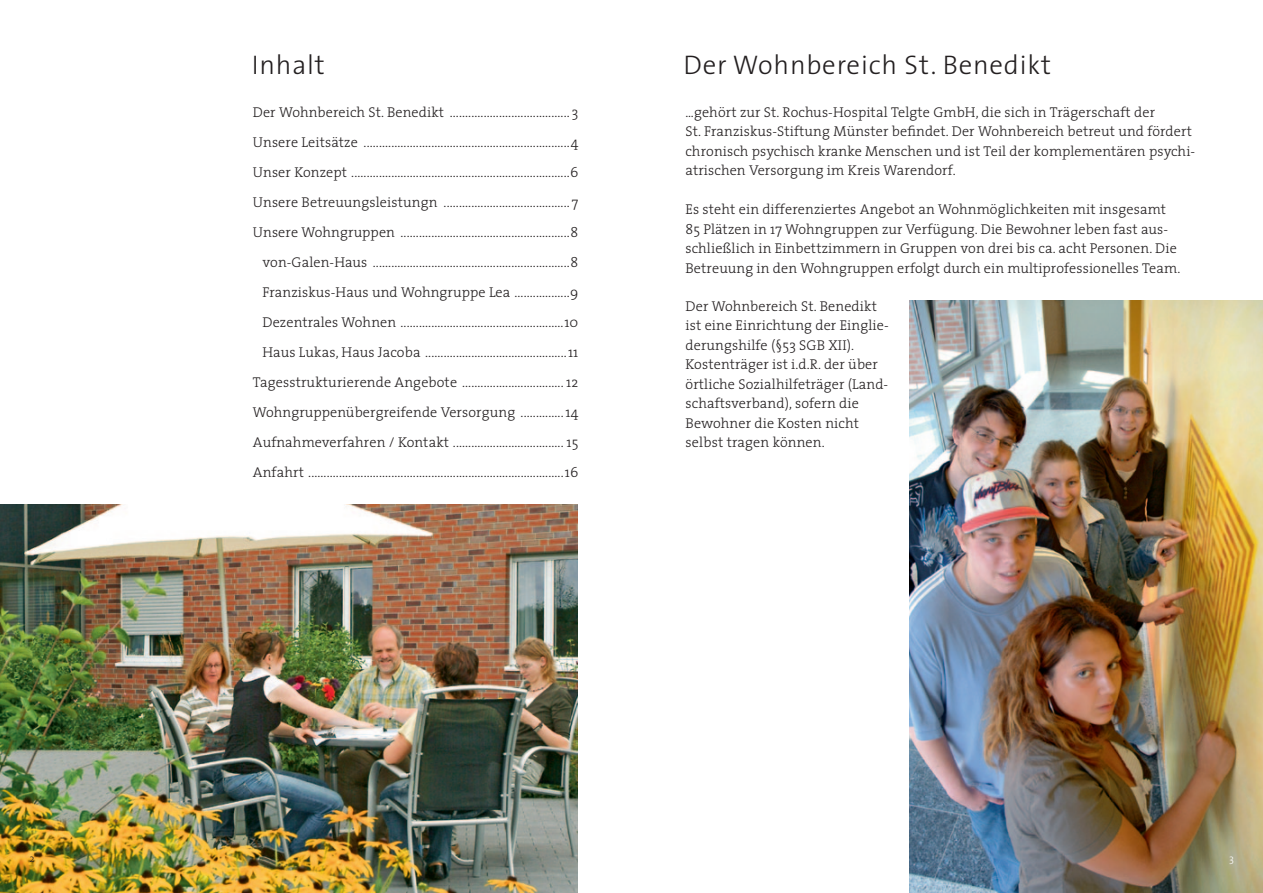
<style>
.page{position:relative;width:1263px;height:893px;background:#fff}
.page>*{position:absolute;margin:0;border:0;box-sizing:border-box;transform-origin:0 0}
.t1{font:300 27px "The Sans";letter-spacing:.03em;color:#231f20}
.t2{font:300 14.25px/19.5px "The Serif";letter-spacing:.01em;color:#231f20}
.t3{font:300 10.5px "The Sans";color:#231f20}
.t4{font:300 10.5px "The Sans";color:#fff}
</style>
<div class="page">
<img style="left:0;top:505px;width:577px;height:388px">
<img style="left:909px;top:301px;width:354px;height:592px">
<h1 class="t1" style="left:252px;top:42px;width:75px">Inhalt</h1>
<h1 class="t1" style="left:683px;top:42px;width:369px">Der Wohnbereich St. Benedikt</h1>
<p class="t2" style="left:685px;top:102px;width:511px">...gehört zur St. Rochus-Hospital Telgte GmbH, die sich in Trägerschaft der<br>St. Franziskus-Stiftung Münster befindet. Der Wohnbereich betreut und fördert chronisch psychisch kranke Menschen und ist Teil der komplementären psychi&shy;atrischen Versorgung im Kreis Warendorf.</p>
<p class="t2" style="left:685px;top:199px;width:496px">Es steht ein differenziertes Angebot an Wohnmöglichkeiten mit insgesamt 85 Plätzen in 17 Wohngruppen zur Verfügung. Die Bewohner leben fast aus&shy;schließlich in Einbettzimmern in Gruppen von drei bis ca. acht Personen. Die Betreuung in den Wohngruppen erfolgt durch ein multiprofessionelles Team.</p>
<p class="t2" style="left:253px;top:96px;width:327px;line-height:30px;text-align:right">Der Wohnbereich St. Benedikt ....................................... 3<br>Unsere Leitsätze ...................................................................4<br>Unser Konzept .......................................................................6<br>Unsere Betreuungsleistungn ......................................... 7<br>Unsere Wohngruppen .......................................................8 von-Galen-Haus ................................................................8<br>Franziskus-Haus und Wohngruppe Lea ..................9<br>Dezentrales Wohnen .....................................................10<br>Haus Lukas, Haus Jacoba ..............................................11<br>Tagesstrukturierende Angebote ................................. 12<br>Wohngruppenübergreifende Versorgung ..............14<br>Aufnahmeverfahren / Kontakt .................................... 15<br>Anfahrt ...................................................................................16</p>
<p class="t2" style="left:685px;top:296px;width:205px">Der Wohnbereich St. Benedikt ist eine Einrichtung der Einglie&shy;derungshilfe (§53 SGB XII).<br>Kostenträger ist i.d.R. der über örtliche Sozialhilfeträger (Land&shy;schaftsverband), sofern die<br>Bewohner die Kosten nicht selbst tragen können.</p>
<p class="t3" style="left:30px;top:850px;width:7px">2</p>
<p class="t4" style="left:1229px;top:850px;width:6px">3</p>
</div>
